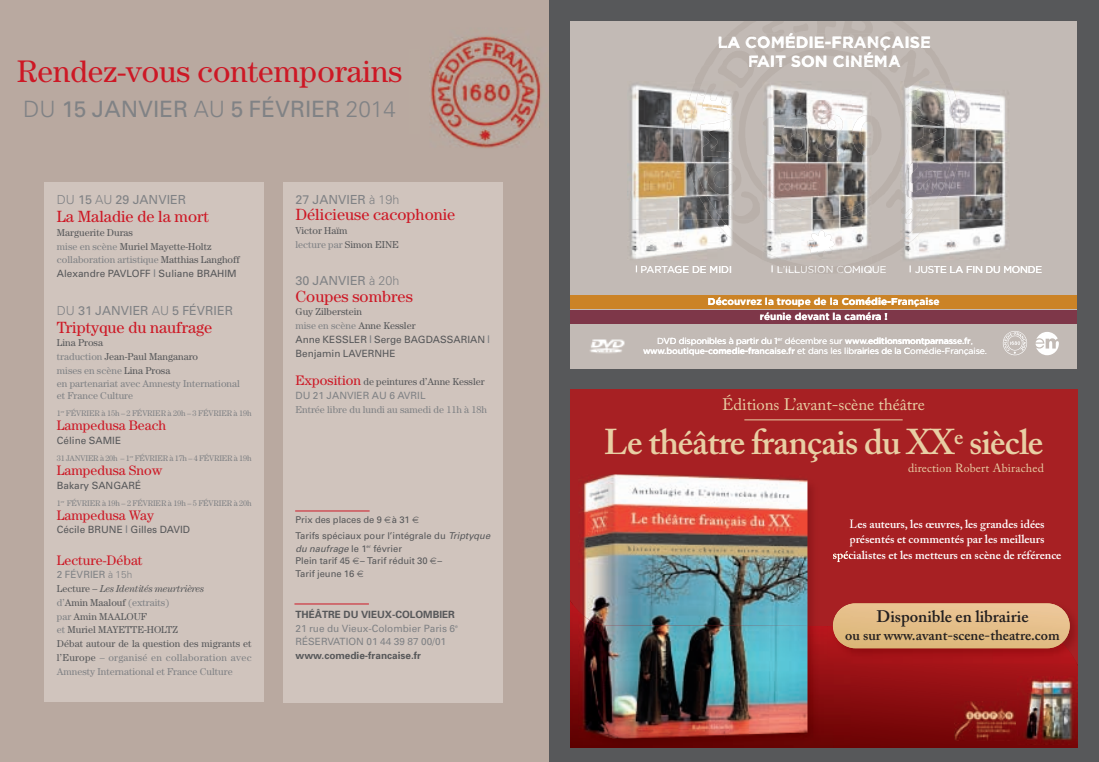
<style>
.page{position:relative;width:1099px;height:762px;background:#fff}
.page>*{position:absolute;margin:0;border:0;box-sizing:border-box;transform-origin:0 0}
.t1{font:600 35.62px "Adobe Caslon Pro";letter-spacing:-.025em;color:#e8cfa4}
.t2{font:31.25px "Century Std";color:#cd1825}
.t3{font:22.5px "Univers";color:#808285}
.t4{font:16.62px "Adobe Caslon Pro";color:#e8cfa4}
.t5{font:600 16.62px "Adobe Caslon Pro";color:#231f20}
.t6{font:16.25px "Century Std";color:#cd1825}
.t7{font:700 16.25px/18.8px "Gotham";color:#fff}
.t8{font:600 14.25px "Adobe Caslon Pro";color:#231f20}
.t9{font:13.75px "Century Std";color:#cd1825}
.t10{font:12.5px "Univers";color:#808285}
.t11{font:600 11.88px/15.4px "Adobe Caslon Pro";color:#fff;text-align:center}
.t12{font:11.88px "Adobe Caslon Pro";letter-spacing:.015em;color:#e8cfa4}
.t13{font:10px/13.8px "Century Std";color:#57585a}
.t14{font:10px/13.8px "Univers";color:#57585a}
.t15{font:10px/13.8px "Univers";color:#808285}
.t16{font:10px/12.5px "Century Std";color:#808285}
.t17{font:700 10px/15px "Gotham";color:#fff;text-align:center}
.t18{font:10px "Gotham";color:#fff}
.t19{font:700 10px "Univers";color:#57585a}
.t20{font:10px "Gotham";letter-spacing:-.02em;color:#fff}
.t21{font:9.38px/12.5px "Univers";color:#57585a}
.t22{font:8.75px/10px "Gotham";letter-spacing:-.02em;color:#fff}
.t23{font:500 8.75px/10px "Gotham";letter-spacing:-.02em;color:#fff}
.t24{font:8.12px "Century Std";letter-spacing:-.01em;color:#808285}
.t25{font:5.12px "Gotham";color:#fff}
.s1{font-weight:300}
.s2{color:#808285}
.s3{font-size:10.62px;color:#808285}
.s4{font-style:italic}
.s5{font-size:13.75px;color:#cd1825}
.s6{font-weight:700;color:#57585a}
.s7{font-weight:400}
.s8{font-weight:500}
</style>
<div class="page">
<div style="left:0;top:0;width:549px;height:762px;background:#b9a9a0"></div>
<div style="left:283px;top:183px;width:219px;height:520px;background:#d0c4bd"></div>
<div style="left:549px;top:0;width:549px;height:762px;background:#57585a"></div>
<svg style="left:570px;top:21px;width:506px;height:348px;fill:#c2bab5"></svg>
<div style="left:570px;top:295px;width:506px;height:13px;background:#cb8326"></div>
<div style="left:570px;top:311px;width:506px;height:13px;background:#7e3749"></div>
<svg style="left:635px;top:265px;width:2px;height:7px"></svg>
<svg style="left:1035px;top:332px;width:23px;height:23px"></svg>
<svg style="left:1002px;top:331px;width:25px;height:24px"></svg>
<img style="left:627px;top:205px;width:68px;height:58px">
<img style="left:949px;top:212px;width:60px;height:7px">
<img style="left:588px;top:338px;width:38px;height:18px">
<img style="left:949px;top:233px;width:60px;height:30px">
<svg style="left:695px;top:21px;width:254px;height:253px"></svg>
<div style="left:570px;top:390px;width:506px;height:197px;background:#a72023"></div>
<hr style="left:744px;top:420px;width:158px;height:1px;background:#e8cfa4">
<svg style="left:570px;top:587px;width:506px;height:161px"></svg>
<img style="left:851px;top:598px;width:225px;height:28px">
<img style="left:851px;top:626px;width:225px;height:37px">
<svg style="left:1051px;top:603px;width:18px;height:45px"></svg>
<div style="left:832px;top:603px;width:237px;height:45px;background:linear-gradient(to right,#e1bb82,#e8c18f);border-radius:22px"></div>
<img style="left:954px;top:702px;width:61px;height:38px">
<img style="left:573px;top:466px;width:278px;height:138px">
<img style="left:573px;top:604px;width:278px;height:144px">
<img style="left:827px;top:598px;width:24px;height:65px">
<img style="left:832px;top:604px;width:19px;height:44px">
<svg style="left:849px;top:519px;width:2px;height:9px"></svg>
<svg style="left:849px;top:538px;width:2px;height:9px"></svg>
<img style="left:833px;top:551px;width:18px;height:11px">
<img style="left:578px;top:474px;width:229px;height:137px">
<img style="left:578px;top:611px;width:229px;height:127px">
<img style="left:1017px;top:676px;width:59px;height:69px">
<div style="left:44px;top:183px;width:220px;height:519px;background:#d0c4bd"></div>
<img style="left:430px;top:36px;width:111px;height:112px">
<hr style="left:295px;top:511px;width:74px;height:1px;background:#cd1825">
<hr style="left:294px;top:604px;width:75px;height:1px;background:#cd1825">
<h2 class="t2" style="left:17px;top:61px;width:387px">Rendez-vous contemporains</h2>
<h3 class="t3" style="left:23px;top:101px;width:374px"><span class="s1">DU</span> 15 JANVIER <span class="s1">AU</span> 5 FÉVRIER <span class="s1">2014</span></h3>
<p class="t10" style="left:57px;top:195px;width:131px"><span class="s1">DU</span> 15 <span class="s1">AU</span> 29 JANVIER</p>
<h3 class="t6" style="left:57px;top:211px;width:153px">La Maladie de la mort</h3>
<p class="t13" style="left:57px;top:226px;width:184px">Marguerite Duras<br><span class="s2">mise en scène</span> Muriel Mayette-Holtz <span class="s2">collaboration artistique</span> Matthias Langhoff</p>
<p class="t14" style="left:57px;top:268px;width:181px">Alexandre PAVLOFF <span class="s3">I</span> Suliane BRAHIM</p>
<p class="t10" style="left:57px;top:306px;width:178px"><span class="s1">DU</span> 31 JANVIER <span class="s1">AU</span> 5 FÉVRIER</p>
<h3 class="t6" style="left:57px;top:321px;width:157px">Triptyque du naufrage</h3>
<p class="t13" style="left:57px;top:337px;width:143px">Lina Prosa<br><span class="s2">traduction</span> Jean-Paul Manganaro <span class="s2">mises en scène</span> Lina Prosa</p>
<p class="t16" style="left:57px;top:378px;width:184px">en partenariat avec Amnesty International et France Culture</p>
<p class="t24" style="left:57px;top:411px;width:196px">1<sup>er</sup> FÉVRIER à 15h – 2 FÉVRIER à 20h – 3 FÉVRIER à 19h</p>
<h3 class="t9" style="left:57px;top:420px;width:111px">Lampedusa Beach</h3>
<p class="t14" style="left:57px;top:434px;width:66px">Céline SAMIE</p>
<p class="t24" style="left:57px;top:455px;width:196px">31 JANVIER à 20h – 1<sup>er</sup> FÉVRIER à 17h – 4 FÉVRIER à 19h</p>
<h3 class="t9" style="left:57px;top:465px;width:107px">Lampedusa Snow</h3>
<p class="t14" style="left:57px;top:479px;width:86px">Bakary SANGARÉ</p>
<p class="t24" style="left:57px;top:500px;width:196px">1<sup>er</sup> FÉVRIER à 19h – 2 FÉVRIER à 19h – 5 FÉVRIER à 20h</p>
<h3 class="t9" style="left:57px;top:510px;width:99px">Lampedusa Way</h3>
<p class="t14" style="left:57px;top:524px;width:135px">Cécile BRUNE <span class="s3">I</span> Gilles DAVID</p>
<h3 class="t9" style="left:57px;top:555px;width:87px">Lecture-Débat</h3>
<p class="t15" style="left:57px;top:569px;width:77px">2 FÉVRIER <span class="s1">à 15h</span></p>
<p class="t13" style="left:57px;top:583px;width:196px">Lecture – <span class="s4">Les Identités meurtrières<br></span><span class="s2">d’</span>Amin Maalouf <span class="s2">(extraits)<br>par</span> Amin MAALOUF<br><span class="s2">et</span> Muriel MAYETTE-HOLTZ<br>Débat autour de la question des migrants et l’Europe <span class="s2">– organisé en collaboration avec Amnesty International et France Culture</span></p>
<p class="t10" style="left:295px;top:195px;width:105px">27 JANVIER <span class="s1">à 19h</span></p>
<h3 class="t6" style="left:295px;top:209px;width:161px">Délicieuse cacophonie</h3>
<p class="t13" style="left:295px;top:225px;width:105px">Victor Haïm<br><span class="s2">lecture par</span> Simon EINE</p>
<p class="t10" style="left:295px;top:276px;width:105px">30 JANVIER <span class="s1">à 20h</span></p>
<h3 class="t6" style="left:295px;top:290px;width:119px">Coupes sombres</h3>
<p class="t13" style="left:295px;top:306px;width:122px">Guy Zilberstein<br><span class="s2">mise en scène</span> Anne Kessler</p>
<p class="t14" style="left:295px;top:333px;width:196px">Anne KESSLER <span class="s3">I</span> Serge BAGDASSARIAN <span class="s3">I<br></span>Benjamin LAVERNHE</p>
<p class="t13" style="left:295px;top:376px;width:191px"><span class="s5">Exposition</span> de peintures d’Anne Kessler</p>
<p class="t15" style="left:295px;top:390px;width:132px">DU 21 JANVIER AU 6 AVRIL</p>
<p class="t16" style="left:295px;top:404px;width:193px">Entrée libre du lundi au samedi de 11h à 18h</p>
<p class="t21" style="left:295px;top:512px;width:196px;line-height:16px">Prix des places de 9 à 31<br>Tarifs spéciaux pour l’intégrale du <span class="s4">Triptyque</span></p>
<p class="t21" style="left:295px;top:543px;width:148px"><span class="s4">du naufrage</span> le 1<sup>er</sup> février<br>Plein tarif 45 – Tarif réduit 30 –<br>Tarif jeune 16</p>
<p class="t15" style="left:295px;top:608px;width:164px"><span class="s6">THÉÂTRE DU VIEUX-COLOMBIER<br></span>21 rue du Vieux-Colombier Paris 6<sup>e<br></sup>RÉSERVATION 01 44 39 87 00/01</p>
<p class="t19" style="left:295px;top:652px;width:127px">www.comedie-francaise.fr</p>
<h3 class="t7" style="left:717px;top:33px;width:115px">LA COMÉDI -</h3>
<h3 class="t7" style="left:747px;top:33px;width:185px;text-indent:66px">E FRANÇAISE<br>FAIT SON CINÉMA</h3>
<p class="t18" style="left:777px;top:263px;width:111px">L’ILLUSION <span class="s1">COMIQUE</span></p>
<p class="t17" style="left:708px;top:294px;width:233px">Découvrez la troupe de la Comédie-Française réunie devant la caméra !</p>
<p class="t25" style="left:777px;top:336px;width:6px">er</p>
<p class="t23" style="left:784px;top:336px;width:187px"><span class="s7">décembre sur</span> www.editionsmontparnas .fr f r.</p>
<p class="t18" style="left:640px;top:263px;width:93px">PAR AT GE DE MIDI</p>
<p class="t20" style="left:915px;top:263px;width:129px">JUSTE LA FIN DU MONDE</p>
<p class="t22" style="left:643px;top:336px;width:345px;text-indent:14px">DVD disponibles à partir du 1<br><span class="s8">www.boutique-comedie-francaise</span> et dans les librairies de la Comédie-Française.</p>
<p class="t23" style="left:952px;top:336px;width:21px">se <span class="s7">,</span></p>
<h3 class="t4" style="left:722px;top:398px;width:204px">Éditions L’avant-scène théâtre</h3>
<h1 class="t1" style="left:603px;top:429px;width:441px">Le théâtre français du XX<sup>e</sup> siècle</h1>
<p class="t12" style="left:908px;top:464px;width:137px">direction Robert Abirached</p>
<p class="t11" style="left:832px;top:518px;width:230px">Les auteurs, les œuvres, les grandes idées présentés et commentés par les meilleurs spécialistes et les metteurs en scène de référence</p>
<h3 class="t5" style="left:876px;top:610px;width:154px">Disponible en librairie</h3>
<h3 class="t8" style="left:845px;top:630px;width:216px">ou sur www.avant-scene-theatre.com</h3>
</div>
